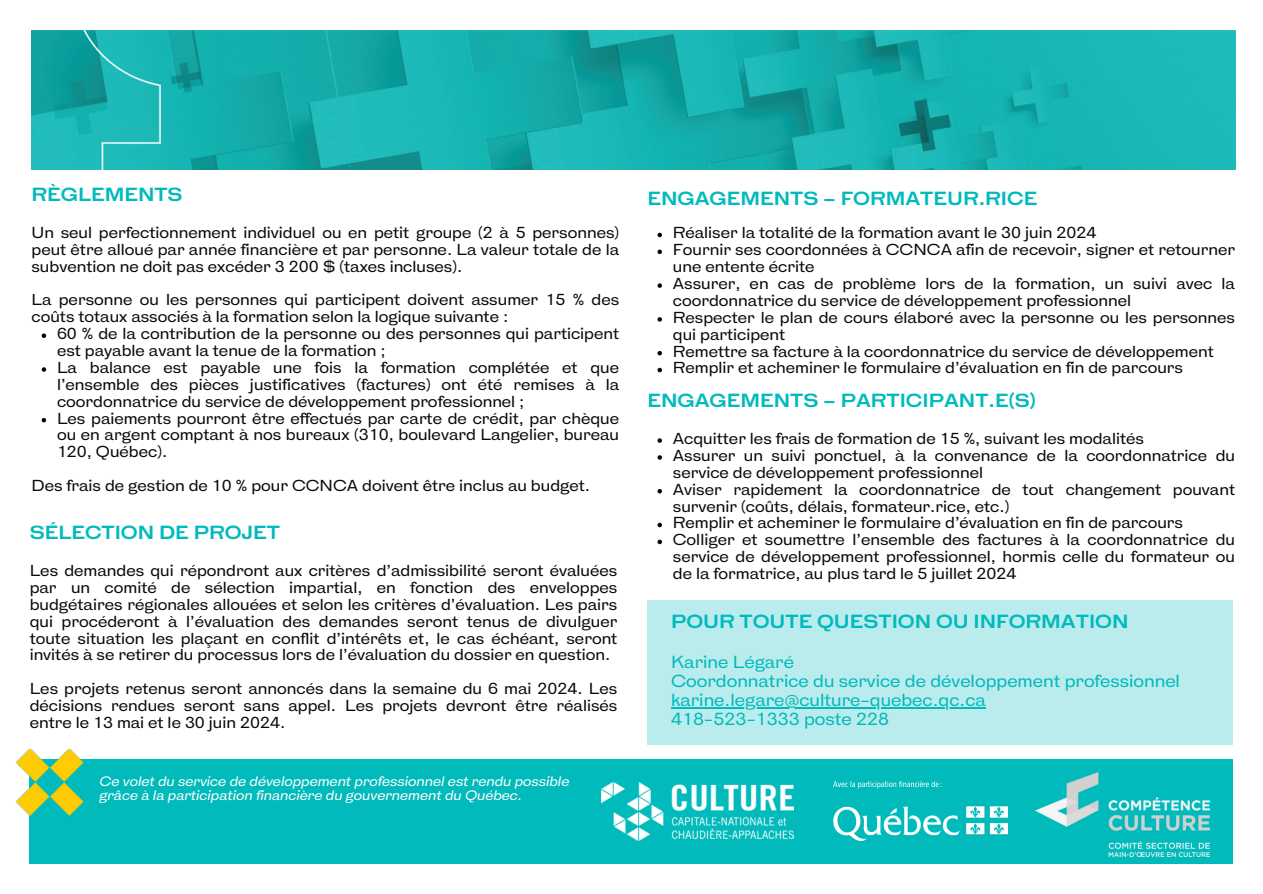
<style>
.page{position:relative;width:1263px;height:894px;background:#fff}
.page>*{position:absolute;margin:0;border:0;box-sizing:border-box;transform-origin:0 0}
.t1{font:700 18px "HK Gothic";color:#00babc}
.t2{font:500 16.5px/19.2px "HK Gothic";color:#00babc}
.t3{font:500 15px/16.8px "HK Gothic";color:#090909}
.t4{font:italic 500 12.9px/14px "HK Gothic";color:#fff}
</style>
<div class="page">
<img style="left:32px;top:31px;width:1203px;height:138px">
<div style="left:30px;top:759px;width:1203px;height:104px;background:#00babc"></div>
<div style="left:647px;top:599px;width:586px;height:145px;background:#bbeced"></div>
<img style="left:16px;top:749px;width:68px;height:80px">
<svg style="left:42px;top:333px;width:4px;height:5px"></svg>
<svg style="left:42px;top:367px;width:4px;height:4px"></svg>
<svg style="left:42px;top:418px;width:4px;height:4px"></svg>
<svg style="left:657px;top:233px;width:5px;height:4px"></svg>
<svg style="left:657px;top:249px;width:5px;height:5px"></svg>
<svg style="left:657px;top:283px;width:5px;height:5px"></svg>
<svg style="left:657px;top:317px;width:5px;height:4px"></svg>
<svg style="left:657px;top:351px;width:5px;height:4px"></svg>
<svg style="left:657px;top:368px;width:5px;height:4px"></svg>
<svg style="left:657px;top:438px;width:5px;height:4px"></svg>
<svg style="left:657px;top:455px;width:5px;height:4px"></svg>
<svg style="left:657px;top:489px;width:5px;height:4px"></svg>
<svg style="left:657px;top:522px;width:5px;height:5px"></svg>
<svg style="left:657px;top:539px;width:5px;height:5px"></svg>
<hr style="left:680px;top:706px;width:306px;height:2px;background:#00babc">
<img style="left:601px;top:782px;width:193px;height:58px">
<img style="left:833px;top:781px;width:174px;height:59px">
<img style="left:1035px;top:772px;width:174px;height:84px">
<p class="t1" style="left:32px;top:184px;width:153px">RÈGLEMENTS</p>
<p class="t3" style="left:32px;top:225px;width:589px;text-align:justify">Un seul perfectionnement individuel ou en petit groupe (2 à 5 personnes) peut être alloué par année financière et par personne. La valeur totale de la subvention ne doit pas excéder 3 200 $ (taxes incluses).</p>
<p class="t3" style="left:32px;top:292px;width:589px">La personne ou les personnes qui participent doivent assumer 15 % des coûts totaux associés à la formation selon la logique suivante :</p>
<p class="t3" style="left:57px;top:326px;width:564px">60 % de la contribution de la personne ou des personnes qui participent est payable avant la tenue de la formation ;<br>La balance est payable une fois la formation complétée et que l’ensemble des pièces justificatives (factures) ont été remises à la coordonnatrice du service de développement professionnel ;<br>Les paiements pourront être effectués par carte de crédit, par chèque ou en argent comptant à nos bureaux (310, boulevard Langelier, bureau 120, Québec).</p>
<p class="t3" style="left:32px;top:478px;width:560px">Des frais de gestion de 10 % pour CCNCA doivent être inclus au budget.</p>
<p class="t1" style="left:30px;top:522px;width:252px">SÉLECTION DE PROJET</p>
<p class="t3" style="left:30px;top:563px;width:589px;text-align:justify">Les demandes qui répondront aux critères d’admissibilité seront évaluées par un comité de sélection impartial, en fonction des enveloppes budgétaires régionales allouées et selon les critères d’évaluation. Les pairs qui procéderont à l’évaluation des demandes seront tenus de divulguer toute situation les plaçant en conflit d’intérêts et, le cas échéant, seront invités à se retirer du processus lors de l’évaluation du dossier en question.</p>
<p class="t3" style="left:30px;top:681px;width:589px;text-align:justify">Les projets retenus seront annoncés dans la semaine du 6 mai 2024. Les décisions rendues seront sans appel. Les projets devront être réalisés entre le 13 mai et le 30 juin 2024.</p>
<p class="t4" style="left:100px;top:774px;width:471px">Ce volet du service de développement professionnel est rendu possible grâce à la participation financière du gouvernement du Québec.</p>
<p class="t1" style="left:647px;top:188px;width:391px">ENGAGEMENTS – FORMATEUR.RICE</p>
<p class="t3" style="left:673px;top:225px;width:564px">Réaliser la totalité de la formation avant le 30 juin 2024<br>Fournir ses coordonnées à CCNCA afin de recevoir, signer et retourner une entente écrite<br>Assurer, en cas de problème lors de la formation, un suivi avec la coordonnatrice du service de développement professionnel<br>Respecter le plan de cours élaboré avec la personne ou les personnes qui participent<br>Remettre sa facture à la coordonnatrice du service de développement Remplir et acheminer le formulaire d’évaluation en fin de parcours</p>
<p class="t1" style="left:647px;top:390px;width:390px">ENGAGEMENTS – PARTICIPANT.E(S)</p>
<p class="t3" style="left:673px;top:431px;width:564px">Acquitter les frais de formation de 15 %, suivant les modalités<br>Assurer un suivi ponctuel, à la convenance de la coordonnatrice du service de développement professionnel<br>Aviser rapidement la coordonnatrice de tout changement pouvant survenir (coûts, délais, formateur.rice, etc.)<br>Remplir et acheminer le formulaire d’évaluation en fin de parcours Colliger et soumettre l’ensemble des factures à la coordonnatrice du service de développement professionnel, hormis celle du formateur ou de la formatrice, au plus tard le 5 juillet 2024</p>
<p class="t1" style="left:671px;top:611px;width:459px">POUR TOUTE QUESTION OU INFORMATION</p>
<p class="t2" style="left:671px;top:653px;width:510px">Karine Légaré<br>Coordonnatrice du service de développement professionnel karine.legare@culture-quebec.qc.ca<br>418-523-1333 poste 228</p>
</div>
